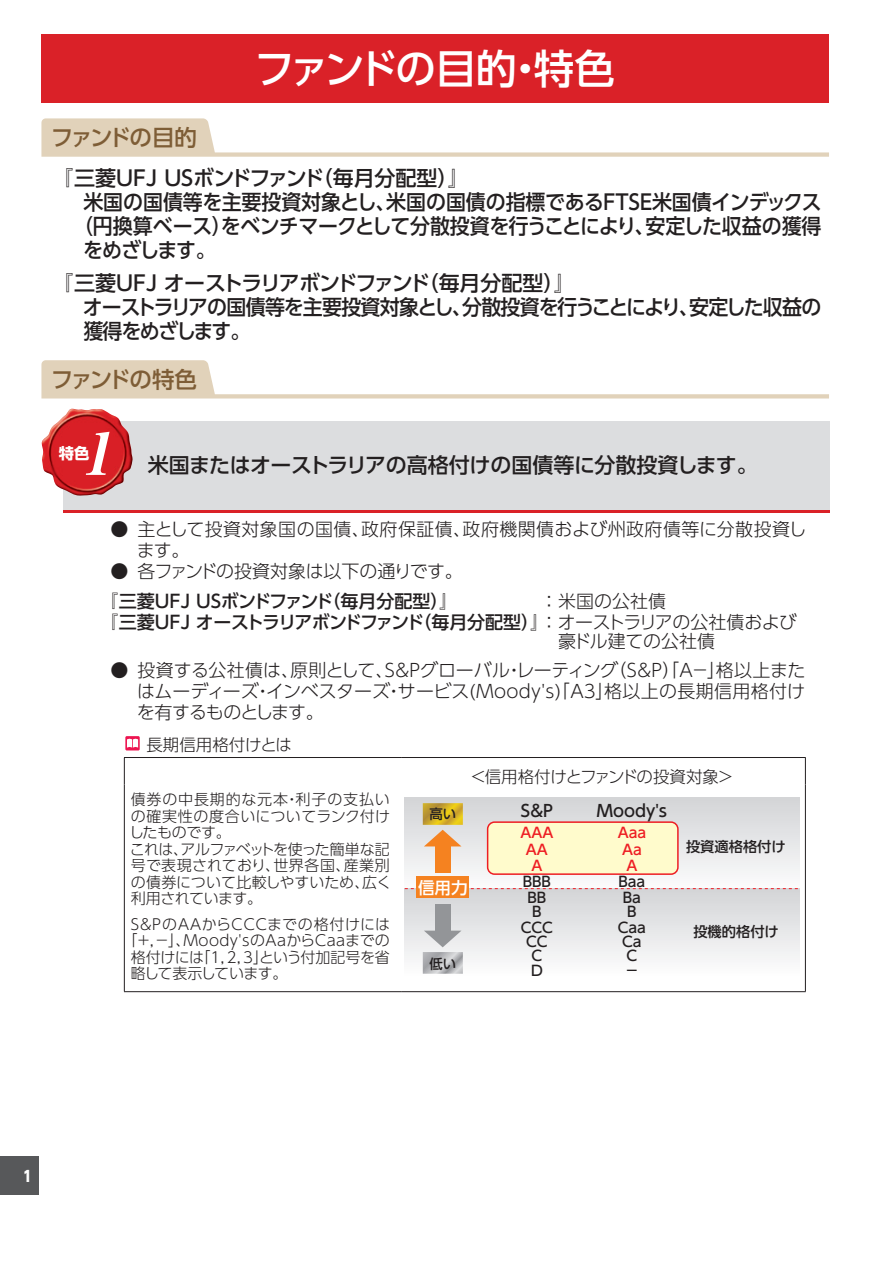
<style>
.page{position:relative;width:893px;height:1263px;background:#fff}
.page>*{position:absolute;margin:0;border:0;box-sizing:border-box;transform-origin:0 0}
.t1{font:italic 58.5px "Midashi Min Pr 5 MA31";color:#fff;scale:1.04 1}
.t2{font:500 40.5px "UD Shin Go Pro";letter-spacing:-.06em;color:#fff}
.t3{font:500 22.5px "UD Shin Go Pro";letter-spacing:-.095em;color:#7e5d36}
.t4{font:500 21px/24px "UD Shin Go Pro";letter-spacing:-.06em;color:#231f20}
.t5{font:500 21px "UD Shin Go Pro";letter-spacing:-.035em;color:#231f20;scale:.95 1}
.t6{font:500 21px "UD Shin Go Pro";letter-spacing:-.005em;color:#231f20;scale:.95 1}
.t7{font:500 21px "UD Shin Go Pro";letter-spacing:-.015em;color:#231f20}
.t8{font:500 21px "UD Shin Go Pro";letter-spacing:-.115em;color:#231f20}
.t9{font:300 18px/21px "UD Shin Go Pro";color:#231f20;text-align:justify}
.t10{font:500 18px "UD Shin Go Pro";letter-spacing:-.1em;color:#231f20}
.t11{font:300 18px/21px "UD Shin Go Pro";letter-spacing:.02em;color:#231f20}
.t12{font:300 18px "UD Shin Go Pro";letter-spacing:-.02em;color:#231f20}
.t13{font:300 16.5px "UD Shin Go Pro";color:#231f20}
.t14{font:500 16.5px "UD Shin Go Pro";color:#231f20}
.t15{font:500 16.5px "UD Shin Go Pro";color:#fff}
.t16{font:700 15.3px "UD Shin Go Pro";color:#fff}
.t17{font:300 15px/16.5px "UD Shin Go Pro";color:#231f20}
.t18{font:300 15px "UD Shin Go Pro";letter-spacing:-.025em;color:#231f20}
.t19{font:300 15px "UD Shin Go Pro";letter-spacing:-.075em;color:#231f20}
.t20{font:300 15px "UD Shin Go Pro";letter-spacing:-.05em;color:#231f20}
.t21{font:800 15px "UD Shin Go Pro";color:#fff;scale:.9 1}
.t22{font:500 14.25px/15.1px "UD Shin Go Pro";color:#231f20;text-align:center}
.t23{font:500 14.25px/16.4px "UD Shin Go Pro";color:#ee1d23;text-align:center}
.t24{font:500 13.5px "UD Shin Go Pro";color:#231f20}
.s1{font-weight:300}
</style>
<div class="page">
<div style="left:0;top:1157px;width:38px;height:38px;background:#57585a"></div>
<div style="left:41px;top:35px;width:788px;height:68px;background:#da2128"></div>
<svg style="left:41px;top:118px;width:788px;height:39px"></svg>
<svg style="left:41px;top:360px;width:788px;height:38px"></svg>
<div style="left:63px;top:421px;width:766px;height:92px;background:#dcdddf"></div>
<hr style="left:63px;top:510px;width:766px;height:3px;background:#da2128">
<img style="left:41px;top:409px;width:92px;height:87px">
<svg style="left:125px;top:736px;width:15px;height:14px"></svg>
<svg style="left:127px;top:739px;width:11px;height:9px"></svg>
<hr style="left:124px;top:757px;width:278px;height:1px;background:#231f20">
<svg style="left:124px;top:758px;width:1px;height:26px"></svg>
<hr style="left:402px;top:757px;width:404px;height:1px;background:#231f20">
<svg style="left:805px;top:758px;width:1px;height:26px"></svg>
<hr style="left:124px;top:784px;width:1px;height:207px;background:#231f20">
<hr style="left:805px;top:784px;width:1px;height:207px;background:#231f20">
<hr style="left:124px;top:991px;width:278px;height:1px;background:#231f20">
<hr style="left:402px;top:991px;width:404px;height:1px;background:#231f20">
<div style="left:405px;top:797px;width:394px;height:92px;background:linear-gradient(to bottom,#d3d4d6,#fbfbfc)"></div>
<div style="left:405px;top:889px;width:394px;height:90px;background:linear-gradient(to bottom,#d3d4d7,#fefeff)"></div>
<div style="left:488px;top:822px;width:190px;height:52px;background:#fffbcc;border-radius:7px"></div>
<div style="left:487px;top:821px;width:192px;height:54px;border:2px solid #ee1d23;border-radius:7px"></div>
<div style="left:435px;top:844px;width:15px;height:28px;background:#f58220"></div>
<div style="left:435px;top:905px;width:15px;height:28px;background:#939598"></div>
<svg style="left:405px;top:888px;width:394px;height:1px"></svg>
<div style="left:416px;top:877px;width:53px;height:21px;background:#f58220"></div>
<svg style="left:423px;top:803px;width:40px;height:43px"></svg>
<svg style="left:423px;top:931px;width:40px;height:43px"></svg>
<h2 class="t2" style="left:254px;top:36px;width:362px">ファンドの目的・特色</h2>
<p class="t3" style="left:51px;top:119px;width:147px">ファンドの目的</p>
<p class="t8" style="left:52px;top:161px;width:418px">『三菱ＵＦＪ ＵＳボンドファンド（毎月分配型）』</p>
<p class="t6" style="left:83px;top:185px;width:779px">米国の国債等を主要投資対象とし、米国の国債の指標であるＦＴＳＥ米国債インデックス</p>
<p class="t5" style="left:73px;top:209px;width:789px">（円換算ベース）をベンチマークとして分散投資を行うことにより、安定した収益の獲得</p>
<p class="t5" style="left:83px;top:233px;width:141px">をめざします。</p>
<p class="t4" style="left:83px;top:270px;width:740px;text-indent:-31px">『三菱ＵＦＪ オーストラリアボンドファンド（毎月分配型）』<br>オーストラリアの国債等を主要投資対象とし、分散投資を行うことにより、安定した収益の獲得をめざします。</p>
<p class="t3" style="left:51px;top:361px;width:148px">ファンドの特色</p>
<h1 class="t1" style="left:80px;top:408px;width:49px">1</h1>
<p class="t16" style="left:59px;top:440px;width:32px">特色</p>
<p class="t7" style="left:148px;top:448px;width:611px">米国またはオーストラリアの高格付けの国債等に分散投資します。</p>
<p class="t11" style="left:137px;top:518px;width:671px;text-indent:-26px">● 主として投資対象国の国債、政府保証債、政府機関債および州政府債等に分散投資します。</p>
<p class="t12" style="left:110px;top:556px;width:354px">● 各ファンドの投資対象は以下の通りです。</p>
<p class="t10" style="left:100px;top:586px;width:359px">『三菱ＵＦＪ ＵＳボンドファンド（毎月分配型）』</p>
<p class="t9" style="left:540px;top:590px;width:127px">：米国の公社債</p>
<p class="t10" style="left:100px;top:607px;width:698px">『三菱ＵＦＪ オーストラリアボンドファンド（毎月分配型）』<span class="s1">：オーストラリアの公社債および</span></p>
<p class="t9" style="left:558px;top:630px;width:158px">豪ドル建ての公社債</p>
<p class="t9" style="left:137px;top:659px;width:670px;text-indent:-26px">● 投資する公社債は、原則として、S&amp;Pグローバル・レーティング（S&amp;P）「Ａ－」格以上またはムーディーズ・インベスターズ・サービス(Moody's)「Ａ３」格以上の長期信用格付けを有するものとします。</p>
<p class="t13" style="left:146px;top:731px;width:147px">長期信用格付けとは</p>
<p class="t13" style="left:470px;top:763px;width:266px">＜信用格付けとファンドの投資対象＞</p>
<p class="t17" style="left:129px;top:791px;width:264px">債券の中長期的な元本・利子の支払いの確実性の度合いについてランク付けしたものです。<br>これは、アルファベットを使った簡単な記号で表現されており、世界各国、産業別の債券について比較しやすいため、広く利用されています。</p>
<p class="t18" style="left:131px;top:912px;width:261px">S&amp;PのＡＡからＣＣＣまでの格付けには</p>
<p class="t19" style="left:123px;top:928px;width:269px">「＋，－」、Moody'sのＡａからＣａａまでの</p>
<p class="t18" style="left:131px;top:945px;width:261px">格付けには「1，2，3」という付加記号を省</p>
<p class="t20" style="left:131px;top:961px;width:158px">略して表示しています。</p>
<p class="t14" style="left:521px;top:797px;width:34px">S&amp;P</p>
<p class="t14" style="left:597px;top:797px;width:72px">Moody's</p>
<p class="t23" style="left:520px;top:824px;width:34px">AAA<br>AA<br>A</p>
<p class="t24" style="left:429px;top:803px;width:28px">高い</p>
<p class="t23" style="left:618px;top:824px;width:30px">Aaa</p>
<p class="t23" style="left:626px;top:857px;width:12px">A</p>
<p class="t22" style="left:686px;top:839px;width:101px">投資適格格付け</p>
<p class="t23" style="left:622px;top:841px;width:21px">Aa</p>
<p class="t22" style="left:523px;top:874px;width:30px">BBB<br>BB<br>B</p>
<p class="t22" style="left:526px;top:935px;width:23px;line-height:13.5px">CC<br>C</p>
<p class="t22" style="left:531px;top:962px;width:13px">D</p>
<p class="t22" style="left:618px;top:874px;width:28px">Baa</p>
<p class="t15" style="left:418px;top:874px;width:51px">信用力</p>
<p class="t22" style="left:623px;top:889px;width:20px">Ba</p>
<p class="t22" style="left:622px;top:935px;width:21px;line-height:13.5px">Ca<br>C</p>
<p class="t22" style="left:625px;top:962px;width:16px">－</p>
<p class="t22" style="left:627px;top:904px;width:11px">B</p>
<p class="t22" style="left:618px;top:919px;width:30px">Caa</p>
<p class="t22" style="left:521px;top:919px;width:34px">CCC</p>
<p class="t22" style="left:693px;top:924px;width:87px">投機的格付け</p>
<p class="t24" style="left:429px;top:952px;width:28px">低い</p>
<p class="t21" style="left:23px;top:1163px;width:11px">1</p>
</div>
